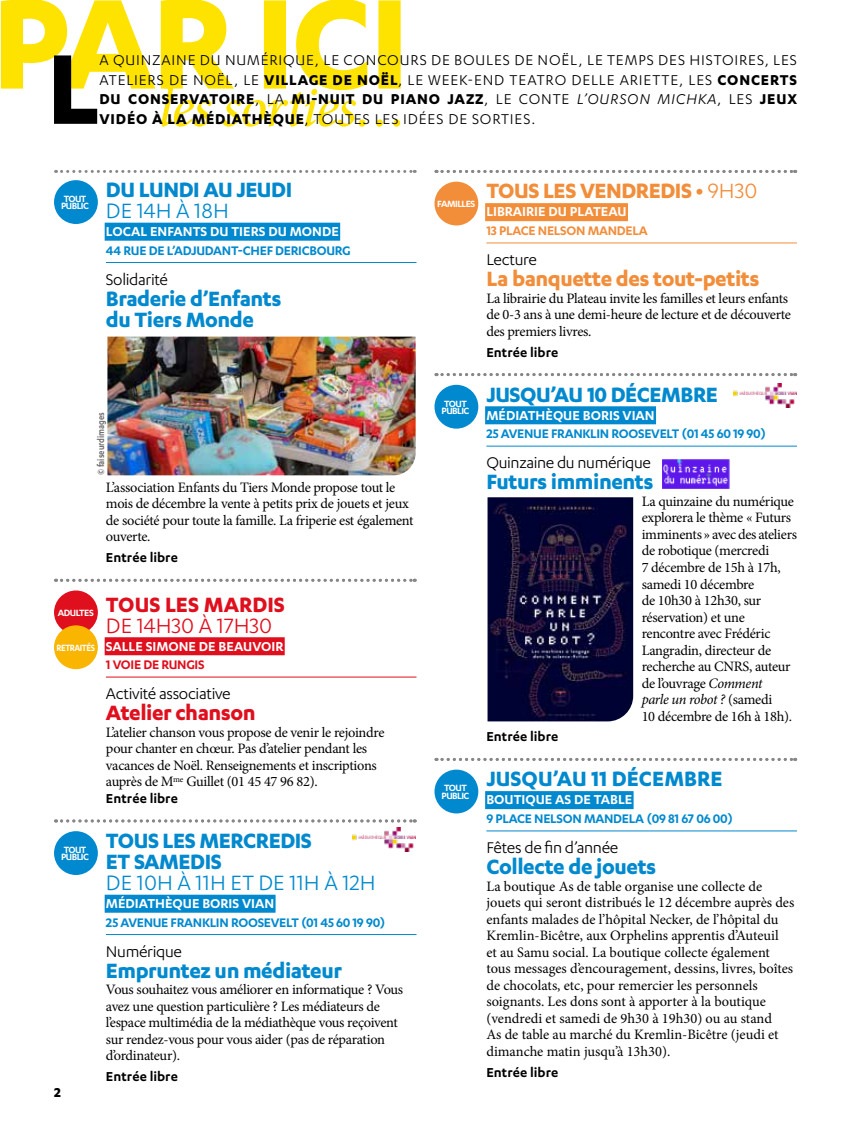
<style>
.page{position:relative;width:851px;height:1132px;background:#fff}
.page>*{position:absolute;margin:0;border:0;box-sizing:border-box;transform-origin:0 0}
.t1{font:700 115.05px "Karbon";color:#000}
.t2{font:700 24px/21px "Karbon";letter-spacing:-.02em;color:#0089ce}
.t3{font:700 24px "Karbon";letter-spacing:-.02em;color:#f28d3a}
.t4{font:24px "Karbon";color:#0089ce}
.t5{font:700 24px "Karbon";color:#0089ce}
.t6{font:700 24px "Karbon";letter-spacing:-.02em;color:#e00f1d}
.t7{font:700 24px "Karbon";color:#e00f1d}
.t8{font:24px "Karbon";color:#e00f1d}
.t9{font:18px "Karbon";letter-spacing:-.02em;color:#000}
.t10{font:16.5px/19.5px "Karbon";letter-spacing:.05em;color:#000;text-align:justify}
.t11{font:600 15px "Karbon";color:#fff}
.t12{font:600 15px "Karbon";letter-spacing:.005em;color:#000}
.t13{font:700 15px "Karbon";color:#000}
.t14{font:14.4px/16.5px "Minion Pro";letter-spacing:-.02em;color:#000}
.t15{font:14.4px/16.5px "Minion Pro";color:#000}
.t16{font:600 14.4px "Karbon";letter-spacing:-.02em;color:#0089ce}
.t17{font:600 14.4px "Karbon";letter-spacing:-.02em;color:#f28d3a}
.t18{font:600 14.4px "Karbon";letter-spacing:-.02em;color:#e00f1d}
.t19{font:600 10.5px/7.5px "Karbon";letter-spacing:-.05em;color:#fff}
.t20{font:600 10.5px "Karbon";color:#706f6f;scale:.85 1}
.t21{font:600 10.5px "Karbon";letter-spacing:-.05em;color:#fff;scale:.9 1}
.s1{font-weight:700}
.s2{font-style:italic}
.s3{font-weight:400}
</style>
<div class="page">
<svg style="left:1px;top:0;width:399px;height:127px"></svg>
<div style="left:105px;top:222px;width:235px;height:18px;background:#0089ce"></div>
<hr style="left:106px;top:262px;width:310px;height:1px;background:#0089ce">
<div style="left:105px;top:637px;width:180px;height:18px;background:#e00f1d"></div>
<hr style="left:106px;top:676px;width:310px;height:1px;background:#e00f1d">
<div style="left:105px;top:894px;width:170px;height:18px;background:#0089ce"></div>
<hr style="left:106px;top:933px;width:310px;height:1px;background:#0089ce">
<svg style="left:56px;top:170px;width:359px;height:3px"></svg>
<div style="left:54px;top:180px;width:44px;height:44px;background:#0089ce;border-radius:50%"></div>
<svg style="left:56px;top:578px;width:359px;height:3px"></svg>
<div style="left:54px;top:590px;width:44px;height:44px;background:#e00f1d;border-radius:50%"></div>
<svg style="left:56px;top:819px;width:359px;height:3px"></svg>
<div style="left:54px;top:830px;width:44px;height:44px;background:#0089ce;border-radius:50%"></div>
<div style="left:485px;top:203px;width:143px;height:18px;background:#f28d3a"></div>
<hr style="left:486px;top:243px;width:310px;height:1px;background:#f28d3a">
<div style="left:485px;top:406px;width:171px;height:18px;background:#0089ce"></div>
<hr style="left:486px;top:445px;width:310px;height:1px;background:#0089ce">
<div style="left:485px;top:790px;width:148px;height:18px;background:#0089ce"></div>
<hr style="left:486px;top:830px;width:310px;height:1px;background:#0089ce">
<svg style="left:436px;top:170px;width:359px;height:3px"></svg>
<div style="left:434px;top:182px;width:44px;height:43px;background:#f28d3a;border-radius:50%"></div>
<svg style="left:436px;top:373px;width:359px;height:3px"></svg>
<div style="left:434px;top:384px;width:44px;height:44px;background:#0089ce;border-radius:50%"></div>
<img style="left:733px;top:383px;width:63px;height:24px">
<img style="left:662px;top:459px;width:68px;height:29px">
<svg style="left:436px;top:757px;width:359px;height:3px"></svg>
<div style="left:434px;top:769px;width:44px;height:44px;background:#0089ce;border-radius:50%"></div>
<img style="left:352px;top:827px;width:63px;height:24px">
<img style="left:107px;top:336px;width:308px;height:139px">
<div style="left:54px;top:625px;width:44px;height:44px;background:#fab500;border-radius:50%"></div>
<img style="left:487px;top:497px;width:146px;height:224px">
<h1 class="t1" style="left:47px;top:23px;width:54px">L</h1>
<p class="t10" style="left:99px;top:50px;width:699px">A QUINZAINE DU NUMÉRIQUE, LE CONCOURS DE BOULES DE NOËL, LE TEMPS DES HISTOIRES, LES ATELIERS DE NOËL, LE <span class="s1">VILLAGE DE NOËL</span>, LE WEEK-END TEATRO DELLE ARIETTE, LES <span class="s1">CONCERTS DU CONSERVATOIRE</span>, LA <span class="s1">MI-NUIT DU PIANO JAZZ</span>, LE CONTE <span class="s2">L’OURSON MICHKA</span>, LES <span class="s1">JEUX VIDÉO À LA MÉDIATHÈQUE</span>, TOUTES LES IDÉES DE SORTIES.</p>
<p class="t19" style="left:61px;top:194px;width:29px">TOUT<br>PUBLIC</p>
<h2 class="t2" style="left:106px;top:178px;width:188px">DU LUNDI AU JEUDI</h2>
<h2 class="t4" style="left:106px;top:197px;width:124px">DE 14H À 18H</h2>
<p class="t11" style="left:106px;top:223px;width:234px">LOCAL ENFANTS DU TIERS DU MONDE</p>
<p class="t16" style="left:106px;top:242px;width:246px">44 RUE DE L’ADJUDANT-CHEF DERICBOURG</p>
<p class="t9" style="left:106px;top:269px;width:64px">Solidarité</p>
<h2 class="t2" style="left:106px;top:287px;width:177px">Braderie d’Enfants du Tiers Monde</h2>
<p class="t20" style="left:95px;top:475px;width:76px;rotate:-90deg">© faiseurdimages</p>
<p class="t14" style="left:106px;top:479px;width:309px">L’association Enfants du Tiers Monde propose tout le mois de décembre la vente à petits prix de jouets et jeux de société pour toute la famille. La friperie est également ouverte.</p>
<p class="t12" style="left:106px;top:549px;width:73px">Entrée libre</p>
<p class="t19" style="left:58px;top:608px;width:37px">ADULTES</p>
<p class="t21" style="left:57px;top:641px;width:44px">RETRAITÉS</p>
<h2 class="t7" style="left:106px;top:590px;width:180px">TOUS LES MARDIS</h2>
<h2 class="t8" style="left:106px;top:612px;width:168px">DE 14H30 À 17H30</h2>
<p class="t11" style="left:106px;top:637px;width:179px">SALLE SIMONE DE BEAUVOIR</p>
<p class="t18" style="left:106px;top:656px;width:100px">1 VOIE DE RUNGIS</p>
<p class="t9" style="left:106px;top:683px;width:126px">Activité associative</p>
<h2 class="t6" style="left:106px;top:699px;width:151px">Atelier chanson</h2>
<p class="t14" style="left:106px;top:723px;width:280px">L’atelier chanson vous propose de venir le rejoindre pour chanter en chœur. Pas d’atelier pendant les vacances de Noël. Renseignements et inscriptions auprès de M<sup>me</sup> Guillet (01 45 47 96 82).</p>
<p class="t12" style="left:106px;top:789px;width:73px">Entrée libre</p>
<p class="t19" style="left:61px;top:845px;width:29px">TOUT<br>PUBLIC</p>
<p class="t13" style="left:54px;top:1083px;width:8px">2</p>
<h2 class="t2" style="left:106px;top:829px;width:207px">TOUS LES MERCREDIS<br>ET SAMEDIS</h2>
<h2 class="t4" style="left:106px;top:869px;width:271px">DE 10H À 11H ET DE 11H À 12H</h2>
<p class="t11" style="left:106px;top:894px;width:170px">MÉDIATHÈQUE BORIS VIAN</p>
<p class="t16" style="left:106px;top:913px;width:281px">25 AVENUE FRANKLIN ROOSEVELT (01 45 60 19 90)</p>
<p class="t9" style="left:106px;top:941px;width:77px">Numérique</p>
<h2 class="t2" style="left:106px;top:958px;width:237px">Empruntez un médiateur</h2>
<p class="t14" style="left:106px;top:981px;width:299px">Vous souhaitez vous améliorer en informatique ? Vous avez une question particulière ? Les médiateurs de l’espace multimédia de la médiathèque vous reçoivent sur rendez-vous pour vous aider (pas de réparation d’ordinateur).</p>
<p class="t12" style="left:106px;top:1067px;width:73px">Entrée libre</p>
<p class="t19" style="left:437px;top:200px;width:39px">FAMILLES</p>
<p class="t19" style="left:441px;top:399px;width:29px">TOUT<br>PUBLIC</p>
<p class="t19" style="left:441px;top:783px;width:29px">TOUT<br>PUBLIC</p>
<h2 class="t3" style="left:486px;top:177px;width:272px">TOUS LES VENDREDIS • <span class="s3">9H30</span></h2>
<p class="t11" style="left:486px;top:203px;width:142px">LIBRAIRIE DU PLATEAU</p>
<p class="t17" style="left:486px;top:222px;width:163px">13 PLACE NELSON MANDELA</p>
<p class="t9" style="left:486px;top:250px;width:52px">Lecture</p>
<h2 class="t3" style="left:486px;top:265px;width:274px">La banquette des tout-petits</h2>
<p class="t14" style="left:486px;top:290px;width:306px">La librairie du Plateau invite les familles et leurs enfants de 0-3 ans à une demi-heure de lecture et de découverte des premiers livres.</p>
<p class="t12" style="left:486px;top:343px;width:73px">Entrée libre</p>
<h2 class="t2" style="left:486px;top:383px;width:233px">JUSQU’AU 10 DÉCEMBRE</h2>
<p class="t11" style="left:486px;top:406px;width:170px">MÉDIATHÈQUE BORIS VIAN</p>
<p class="t16" style="left:486px;top:425px;width:281px">25 AVENUE FRANKLIN ROOSEVELT (01 45 60 19 90)</p>
<p class="t9" style="left:486px;top:453px;width:166px">Quinzaine du numérique</p>
<h2 class="t2" style="left:486px;top:470px;width:168px">Futurs imminents</h2>
<p class="t14" style="left:641px;top:493px;width:157px">La quinzaine du numérique explorera le thème « Futurs imminents » avec des ateliers de robotique (mercredi<br>7 décembre de 15h à 17h, samedi 10 décembre<br>de 10h30 à 12h30, sur réservation) et une rencontre avec Frédéric<br>Langradin, directeur de recherche au CNRS, auteur de l’ouvrage <span class="s2">Comment<br>parle un robot ?</span> (samedi<br>10 décembre de 16h à 18h).</p>
<p class="t12" style="left:486px;top:728px;width:73px">Entrée libre</p>
<h2 class="t5" style="left:486px;top:765px;width:237px">JUSQU’AU 11 DÉCEMBRE</h2>
<p class="t11" style="left:486px;top:791px;width:147px">BOUTIQUE AS DE TABLE</p>
<p class="t16" style="left:486px;top:810px;width:248px">9 PLACE NELSON MANDELA (09 81 67 06 00)</p>
<p class="t9" style="left:486px;top:837px;width:133px">Fêtes de fin d’année</p>
<h2 class="t2" style="left:486px;top:855px;width:171px">Collecte de jouets</h2>
<p class="t15" style="left:486px;top:877px;width:309px">La boutique As de table organise une collecte de jouets qui seront distribués le 12 décembre auprès des enfants malades de l’hôpital Necker, de l’hôpital du Kremlin-Bicêtre, aux Orphelins apprentis d’Auteuil<br>et au Samu social. La boutique collecte également tous messages d’encouragement, dessins, livres, boîtes de chocolats, etc, pour remercier les personnels soignants. Les dons sont à apporter à la boutique (vendredi et samedi de 9h30 à 19h30) ou au stand<br>As de table au marché du Kremlin-Bicêtre (jeudi et dimanche matin jusqu’à 13h30).</p>
<p class="t12" style="left:486px;top:1063px;width:73px">Entrée libre</p>
</div>
